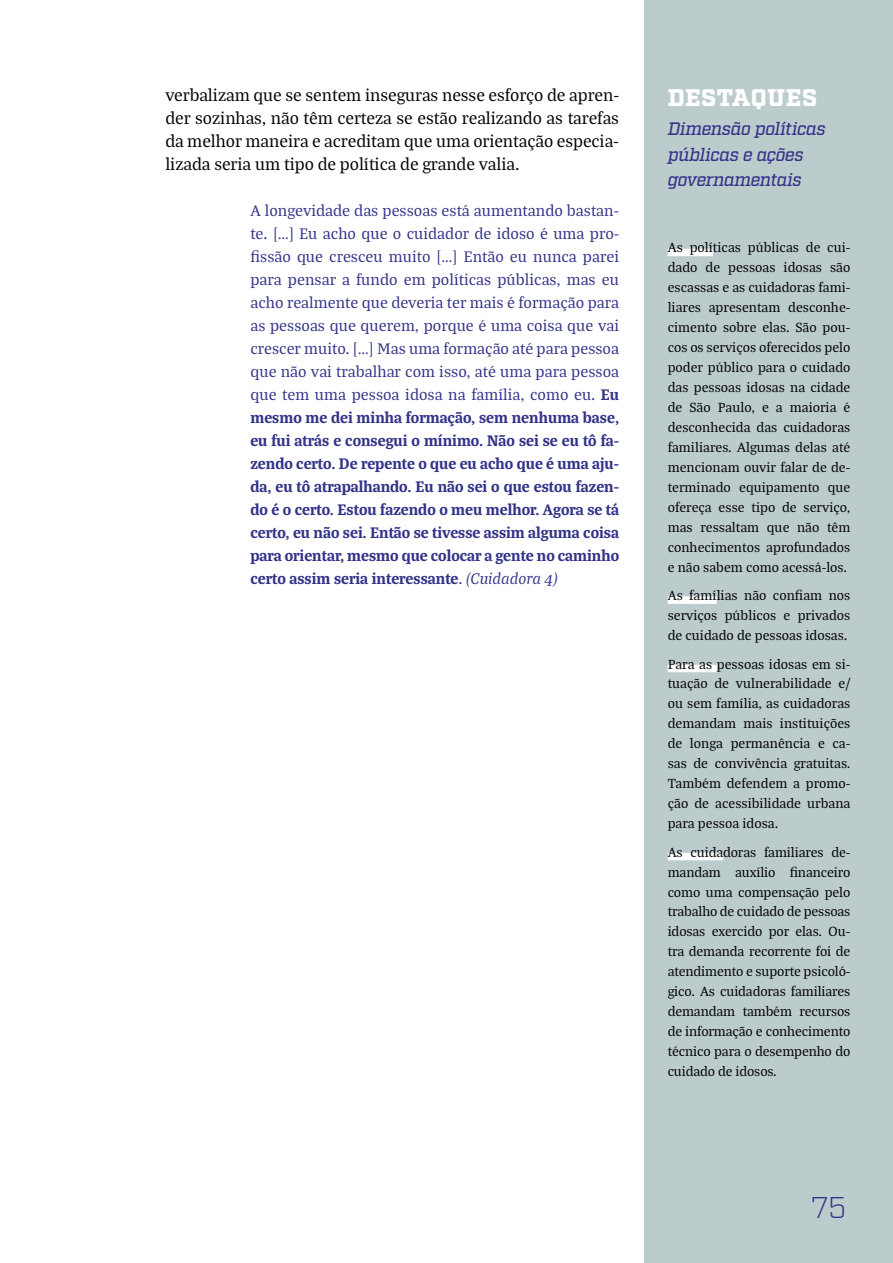
<style>
.page{position:relative;width:893px;height:1263px;background:#fff}
.page>*{position:absolute;margin:0;border:0;box-sizing:border-box;transform-origin:0 0}
.t1{font:300 30px "Factoria";color:#323289}
.t2{font:900 24px "Factoria";letter-spacing:.015em;color:#fff}
.t3{font:18px/23px "Bagatela";letter-spacing:-.005em;color:#000;text-align:justify}
.t4{font:italic 500 18px/25.2px "Factoria";letter-spacing:-.03em;color:#323289}
.t5{font:16.5px/23px "Bagatela";color:#323289;text-align:justify}
.t6{font:16.5px/23px "Bagatela Dark";color:#323289;text-align:justify}
.t7{font:14.25px/20px "Bagatela";color:#000;text-align:justify}
.s1{font-family:"Bagatela Dark"}
.s2{font-family:"Bagatela"}
.s3{font-family:"Bagatela";font-style:italic}
</style>
<div class="page">
<div style="left:645px;top:0;width:248px;height:1263px;background:#bccbcc"></div>
<div style="left:668px;top:249px;width:45px;height:7px;background:#fff"></div>
<div style="left:668px;top:596px;width:49px;height:8px;background:#fff"></div>
<div style="left:668px;top:665px;width:49px;height:7px;background:#fff"></div>
<div style="left:668px;top:853px;width:55px;height:7px;background:#fff"></div>
<p class="t3" style="left:165px;top:83px;width:455px">verbalizam que se sentem inseguras nesse esforço de apren&shy;der sozinhas, não têm certeza se estão realizando as tarefas da melhor maneira e acreditam que uma orientação especia&shy;lizada seria um tipo de política de grande valia.</p>
<p class="t5" style="left:250px;top:198px;width:370px">A longevidade das pessoas está aumentando bastan&shy;te. […] Eu acho que o cuidador de idoso é uma pro&shy;fissão que cresceu muito […] Então eu nunca parei para pensar a fundo em políticas públicas, mas eu acho realmente que deveria ter mais é formação para as pessoas que querem, porque é uma coisa que vai crescer muito. […] Mas uma formação até para pessoa que não vai trabalhar com isso, até uma para pessoa que tem uma pessoa idosa na família, como eu. <span class="s1">Eu</span></p>
<p class="t6" style="left:250px;top:405px;width:370px">mesmo me dei minha formação, sem nenhuma base, eu fui atrás e consegui o mínimo. Não sei se eu tô fa&shy;zendo certo. De repente o que eu acho que é uma aju&shy;da, eu tô atrapalhando. Eu não sei o que estou fazen&shy;do é o certo. Estou fazendo o meu melhor. Agora se tá certo, eu não sei. Então se tivesse assim alguma coisa para orientar, mesmo que colocar a gente no caminho certo assim seria interessante<span class="s2">.</span> <span class="s3">(Cuidadora 4)</span></p>
<h2 class="t2" style="left:668px;top:83px;width:151px">DESTAQUES</h2>
<p class="t4" style="left:668px;top:117px;width:159px">Dimensão políticas públicas e ações governamentais</p>
<p class="t7" style="left:668px;top:237px;width:184px">As políticas públicas de cui&shy;dado de pessoas idosas são escassas e as cuidadoras fami&shy;liares apresentam desconhe&shy;cimento sobre elas. São pou&shy;cos os serviços oferecidos pelo poder público para o cuidado das pessoas idosas na cidade de São Paulo, e a maioria é desconhecida das cuidadoras familiares. Algumas delas até mencionam ouvir falar de de&shy;terminado equipamento que ofereça esse tipo de serviço, mas ressaltam que não têm conhecimentos aprofundados e não sabem como acessá-los.</p>
<p class="t7" style="left:668px;top:585px;width:184px">As famílias não confiam nos serviços públicos e privados de cuidado de pessoas idosas.</p>
<p class="t7" style="left:668px;top:653px;width:184px">Para as pessoas idosas em si&shy;tuação de vulnerabilidade e/ ou sem família, as cuidadoras demandam mais instituições de longa permanência e ca&shy;sas de convivência gratuitas.<br>Também defendem a promo&shy;ção de acessibilidade urbana para pessoa idosa.</p>
<p class="t7" style="left:668px;top:841px;width:184px">As cuidadoras familiares de&shy;mandam auxílio financeiro como uma compensação pelo trabalho de cuidado de pessoas idosas exercido por elas. Ou&shy;tra demanda recorrente foi de atendimento e suporte psicoló&shy;gico. As cuidadoras familiares demandam também recursos de informação e conhecimento técnico para o desempenho do cuidado de idosos.</p>
<h1 class="t1" style="left:811px;top:1189px;width:36px">75</h1>
</div>
